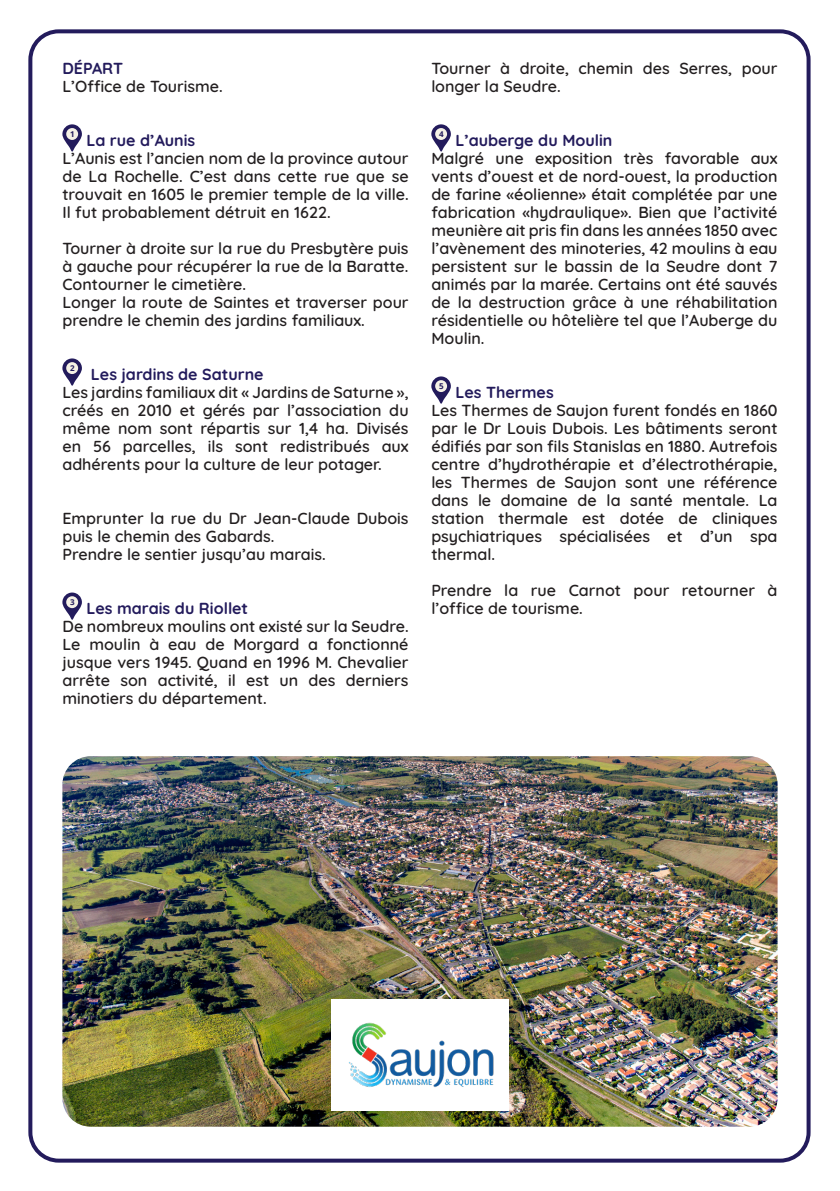
<style>
.page{position:relative;width:840px;height:1191px;background:#fff}
.page>*{position:absolute;margin:0;border:0;box-sizing:border-box;transform-origin:0 0}
.t1{font:600 16px/18px "Quicksand";color:#231f20;text-align:justify}
.t2{font:700 16px "Quicksand";color:#231b5c}
.t3{font:700 8px "Open Sans";color:#231b5c}
</style>
<div class="page">
<div style="left:28px;top:29px;width:782px;height:1133px;border:4px solid #231b5c;border-radius:28px"></div>
<svg style="left:62px;top:124px;width:20px;height:28px"></svg>
<svg style="left:62px;top:358px;width:20px;height:28px"></svg>
<svg style="left:62px;top:592px;width:20px;height:28px"></svg>
<svg style="left:431px;top:124px;width:19px;height:28px"></svg>
<svg style="left:431px;top:376px;width:19px;height:28px"></svg>
<img style="left:62px;top:756px;width:715px;height:370px">
<div style="left:331px;top:999px;width:177px;height:111px;background:#fff"></div>
<img style="left:348px;top:1022px;width:145px;height:65px">
<p class="t2" style="left:62px;top:55px;width:62px">DÉPART</p>
<p class="t1" style="left:62px;top:76px;width:162px">L’Office de Tourisme.</p>
<p class="t3" style="left:70px;top:128px;width:6px">1</p>
<p class="t2" style="left:86px;top:127px;width:110px">La rue d’Aunis</p>
<p class="t1" style="left:62px;top:148px;width:347px">L’Aunis est l’ancien nom de la province autour de La Rochelle. C’est dans cette rue que se trouvait en 1605 le premier temple de la ville.<br>Il fut probablement détruit en 1622.</p>
<p class="t1" style="left:62px;top:238px;width:347px">Tourner à droite sur la rue du Presbytère puis à gauche pour récupérer la rue de la Baratte.</p>
<p class="t1" style="left:62px;top:274px;width:185px">Contourner le cimetière.</p>
<p class="t1" style="left:62px;top:292px;width:347px">Longer la route de Saintes et traverser pour prendre le chemin des jardins familiaux.</p>
<p class="t3" style="left:70px;top:362px;width:6px">2</p>
<p class="t2" style="left:91px;top:361px;width:174px">Les jardins de Saturne</p>
<p class="t1" style="left:62px;top:382px;width:347px">Les jardins familiaux dit « Jardins de Saturne », créés en 2010 et gérés par l’association du même nom sont répartis sur 1,4 ha. Divisés en 56 parcelles, ils sont redistribués aux adhérents pour la culture de leur potager.</p>
<p class="t1" style="left:62px;top:508px;width:347px">Emprunter la rue du Dr Jean-Claude Dubois puis le chemin des Gabards.</p>
<p class="t1" style="left:62px;top:544px;width:265px">Prendre le sentier jusqu’au marais.</p>
<p class="t3" style="left:70px;top:596px;width:6px">3</p>
<p class="t2" style="left:86px;top:595px;width:163px">Les marais du Riollet</p>
<p class="t1" style="left:62px;top:616px;width:347px">De nombreux moulins ont existé sur la Seudre.<br>Le moulin à eau de Morgard a fonctionné jusque vers 1945. Quand en 1996 M. Chevalier arrête son activité, il est un des derniers minotiers du département.</p>
<p class="t1" style="left:431px;top:58px;width:347px">Tourner à droite, chemin des Serres, pour longer la Seudre.</p>
<p class="t3" style="left:439px;top:128px;width:6px">4</p>
<p class="t2" style="left:455px;top:127px;width:158px">L’auberge du Moulin</p>
<p class="t1" style="left:431px;top:148px;width:347px">Malgré une exposition très favorable aux vents d’ouest et de nord-ouest, la production de farine «éolienne» était complétée par une fabrication «hydraulique». Bien que l’activité meunière ait pris fin dans les années 1850 avec l’avènement des minoteries, 42 moulins à eau persistent sur le bassin de la Seudre dont 7 animés par la marée. Certains ont été sauvés de la destruction grâce à une réhabilitation résidentielle ou hôtelière tel que l’Auberge du Moulin.</p>
<p class="t3" style="left:439px;top:380px;width:6px">5</p>
<p class="t2" style="left:455px;top:379px;width:100px">Les Thermes</p>
<p class="t1" style="left:431px;top:400px;width:347px">Les Thermes de Saujon furent fondés en 1860 par le Dr Louis Dubois. Les bâtiments seront édifiés par son fils Stanislas en 1880. Autrefois centre d’hydrothérapie et d’électrothérapie, les Thermes de Saujon sont une référence dans le domaine de la santé mentale. La station thermale est dotée de cliniques psychiatriques spécialisées et d’un spa thermal.</p>
<p class="t1" style="left:431px;top:580px;width:347px">Prendre la rue Carnot pour retourner à l’office de tourisme.</p>
</div>
